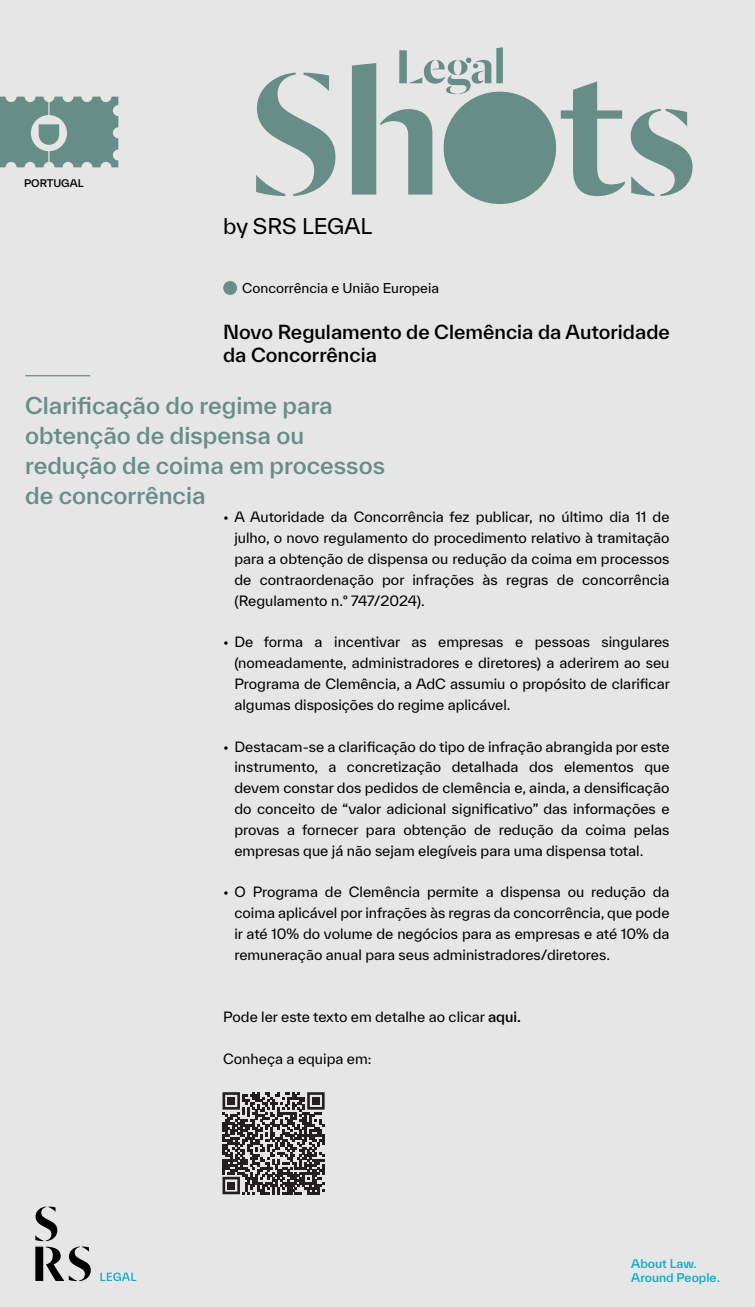
<style>
.page{position:relative;width:755px;height:1307px;background:#fff}
.page>*{position:absolute;margin:0;border:0;box-sizing:border-box;transform-origin:0 0}
.t1{font:500 191.12px "Dala Moa";color:#678d87}
.t2{font:500 52.25px "Dala Moa";letter-spacing:-.005em;color:#678d87}
.t3{font:500 22.5px/30px "TWK Everett";color:#678d87}
.t4{font:20.94px "TWK Everett";color:#000}
.t5{font:500 18.75px/22.5px "TWK Everett";color:#000}
.t6{font:13.75px/20.8px "TWK Everett";color:#000;text-align:justify}
.t7{font:13.12px "TWK Everett";color:#000}
.t8{font:500 11.62px/13.9px "TWK Everett";color:#00b0ca}
.t9{font:500 10.19px "TWK Everett";letter-spacing:-.005em;color:#000}
.s1{font-weight:500}
</style>
<div class="page">
<div style="left:0;top:1px;width:754px;height:1306px;background:#e6e6e6"></div>
<div style="left:443px;top:92px;width:113px;height:112px;background:#678d87;border-radius:50%"></div>
<hr style="left:25px;top:375px;width:65px;height:1px;background:#678d87">
<div style="left:223px;top:281px;width:14px;height:14px;background:#678d87;border-radius:50%"></div>
<svg style="left:100px;top:1272px;width:36px;height:9px"></svg>
<svg style="left:35px;top:1206px;width:56px;height:75px"></svg>
<svg style="left:0;top:97px;width:118px;height:70px;background:#7b9b95"></svg>
<svg style="left:222px;top:1092px;width:102px;height:102px"></svg>
<div style="left:227px;top:1097px;width:8px;height:7px;background:#231f20"></div>
<div style="left:312px;top:1097px;width:7px;height:7px;background:#231f20"></div>
<div style="left:227px;top:1182px;width:8px;height:7px;background:#231f20"></div>
<p class="t9" style="left:24px;top:176px;width:61px">PORTUGAL</p>
<h2 class="t2" style="left:396px;top:34px;width:111px">Legal</h2>
<h1 class="t1" style="left:249px;top:14px;width:449px">Sh ts</h1>
<h3 class="t4" style="left:223px;top:212px;width:151px">by SRS LEGAL</h3>
<p class="t7" style="left:242px;top:279px;width:198px">Concorrência e União Europeia</p>
<h3 class="t5" style="left:223px;top:321px;width:448px">Novo Regulamento de Clemência da Autoridade da Concorrência</h3>
<h3 class="t3" style="left:25px;top:390px;width:361px">Clarificação do regime para obtenção de dispensa ou redução de coima em processos de concorrência</h3>
<p class="t6" style="left:234px;top:507px;width:436px;text-indent:-11px">• A Autoridade da Concorrência fez publicar, no último dia 11 de julho, o novo regulamento do procedimento relativo à tramitação para a obtenção de dispensa ou redução da coima em processos de contraordenação por infrações às regras de concorrência (Regulamento n.º 747/2024).</p>
<p class="t6" style="left:234px;top:632px;width:437px;text-indent:-11px">• De forma a incentivar as empresas e pessoas singulares (nomeadamente, administradores e diretores) a aderirem ao seu Programa de Clemência, a AdC assumiu o propósito de clarificar algumas disposições do regime aplicável.</p>
<p class="t6" style="left:234px;top:736px;width:436px;text-indent:-11px">• Destacam-se a clarificação do tipo de infração abrangida por este instrumento, a concretização detalhada dos elementos que devem constar dos pedidos de clemência e, ainda, a densificação do conceito de “valor adicional significativo” das informações e provas a fornecer para obtenção de redução da coima pelas empresas que já não sejam elegíveis para uma dispensa total.</p>
<p class="t6" style="left:234px;top:881px;width:436px;text-indent:-11px">• O Programa de Clemência permite a dispensa ou redução da coima aplicável por infrações às regras da concorrência, que pode ir até 10% do volume de negócios para as empresas e até 10% da remuneração anual para seus administradores/diretores.</p>
<p class="t6" style="left:223px;top:1006px;width:299px">Pode ler este texto em detalhe ao clicar <span class="s1">aqui.</span></p>
<p class="t6" style="left:223px;top:1048px;width:150px">Conheça a equipa em:</p>
<p class="t8" style="left:631px;top:1256px;width:90px">About Law.<br>Around People.</p>
</div>
